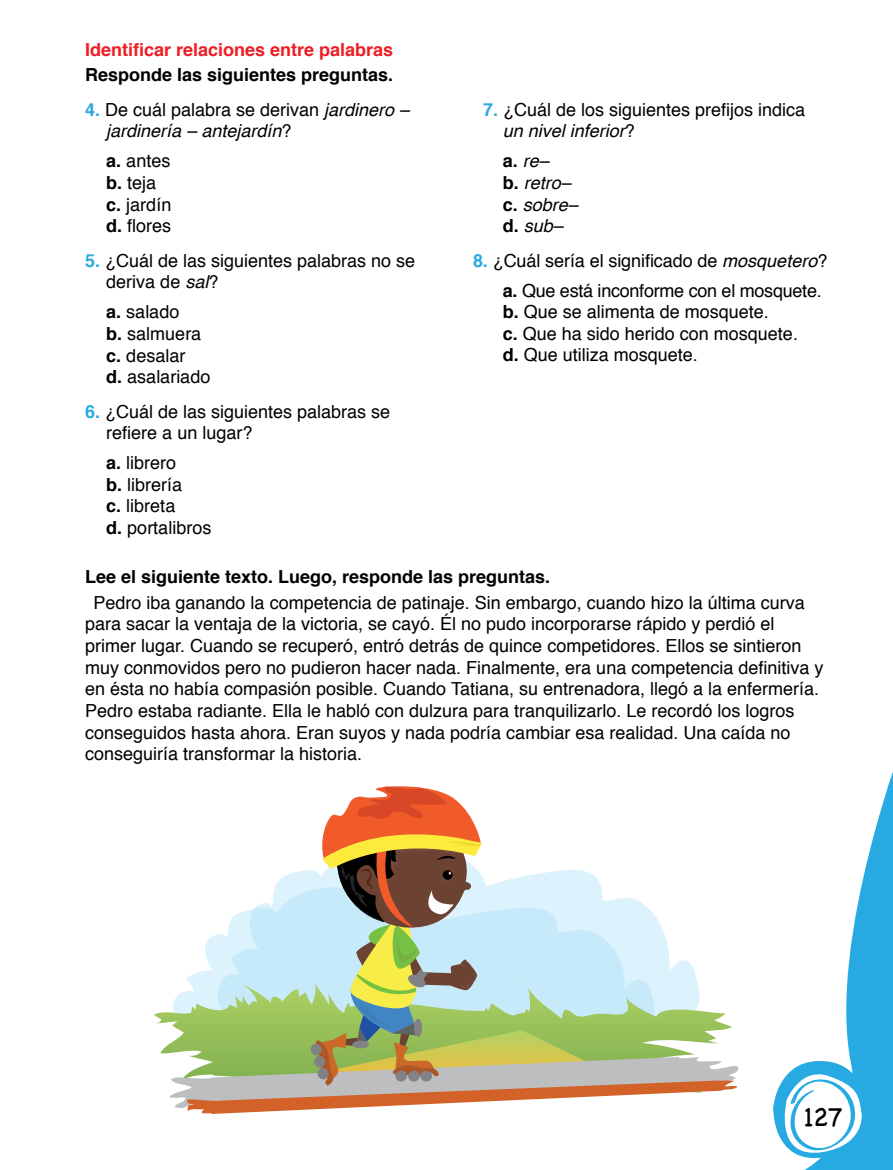
<style>
.page{position:relative;width:893px;height:1170px;background:#fff}
.page>*{position:absolute;margin:0;border:0;box-sizing:border-box;transform-origin:0 0}
.t1{font:27px "Chalkboard";color:#000}
.t2{font:18px/21.6px "Helvetica";color:#000}
.t3{font:italic 18px/21.6px "Helvetica";color:#000}
.t4{font:700 18px "Helvetica";color:#000}
.t5{font:700 18px "Helvetica";color:#ed1d24}
.s1{font-weight:700;font-style:normal;color:#27aae1}
.s2{font-style:normal}
.s3{font-weight:700}
.s4{font-weight:700;color:#27aae1}
.s5{font-style:italic}
.s6{font-weight:700;font-style:normal}
</style>
<div class="page">
<svg style="left:773px;top:772px;width:120px;height:397px"></svg>
<svg style="left:169px;top:786px;width:570px;height:327px"></svg>
<p class="t5" style="left:85px;top:35px;width:310px">Identificar relaciones entre palabras</p>
<p class="t4" style="left:85px;top:61px;width:310px">Responde las siguientes preguntas.</p>
<p class="t3" style="left:106px;top:99px;width:304px;text-indent:-21px"><span class="s1">4.</span> <span class="s2">De cuál palabra se derivan</span> jardinero – jardinería – antejardín<span class="s2">?</span></p>
<p class="t2" style="left:106px;top:151px;width:67px"><span class="s3">a.</span> antes <span class="s3">b.</span> teja <span class="s3">c.</span> jardín <span class="s3">d.</span> flores</p>
<p class="t2" style="left:106px;top:250px;width:310px;text-indent:-21px"><span class="s4">5.</span> ¿Cuál de las siguientes palabras no se deriva de <span class="s5">sal</span>?</p>
<p class="t2" style="left:106px;top:302px;width:106px"><span class="s3">a.</span> salado<br><span class="s3">b.</span> salmuera <span class="s3">c.</span> desalar<br><span class="s3">d.</span> asalariado</p>
<p class="t2" style="left:106px;top:401px;width:285px;text-indent:-21px"><span class="s4">6.</span> ¿Cuál de las siguientes palabras se refiere a un lugar?</p>
<p class="t2" style="left:106px;top:452px;width:107px"><span class="s3">a.</span> librero<br><span class="s3">b.</span> librería<br><span class="s3">c.</span> libreta<br><span class="s3">d.</span> portalibros</p>
<p class="t2" style="left:503px;top:99px;width:304px;text-indent:-20px"><span class="s4">7.</span> ¿Cuál de los siguientes prefijos indica <span class="s5">un nivel inferior</span>?</p>
<p class="t3" style="left:503px;top:151px;width:77px"><span class="s6">a.</span> re–<br><span class="s6">b.</span> retro– <span class="s6">c.</span> sobre– <span class="s6">d.</span> sub–</p>
<p class="t2" style="left:503px;top:246px;width:326px;line-height:30.2px;text-indent:-30px"><span class="s4">8.</span> ¿Cuál sería el significado de <span class="s5">mosquetero</span>? <span class="s3">a.</span> Que está inconforme con el mosquete.</p>
<p class="t2" style="left:503px;top:302px;width:297px"><span class="s3">b.</span> Que se alimenta de mosquete.<br><span class="s3">c.</span> Que ha sido herido con mosquete. <span class="s3">d.</span> Que utiliza mosquete.</p>
<p class="t4" style="left:85px;top:562px;width:467px">Lee el siguiente texto. Luego, responde las preguntas.</p>
<p class="t2" style="left:85px;top:592px;width:740px;text-indent:8px">Pedro iba ganando la competencia de patinaje. Sin embargo, cuando hizo la última curva para sacar la ventaja de la victoria, se cayó. Él no pudo incorporarse rápido y perdió el primer lugar. Cuando se recuperó, entró detrás de quince competidores. Ellos se sintieron muy conmovidos pero no pudieron hacer nada. Finalmente, era una competencia definitiva y en ésta no había compasión posible. Cuando Tatiana, su entrenadora, llegó a la enfermería.<br>Pedro estaba radiante. Ella le habló con dulzura para tranquilizarlo. Le recordó los logros conseguidos hasta ahora. Eran suyos y nada podría cambiar esa realidad. Una caída no conseguiría transformar la historia.</p>
<h1 class="t1" style="left:804px;top:1100px;width:41px">127</h1>
</div>
